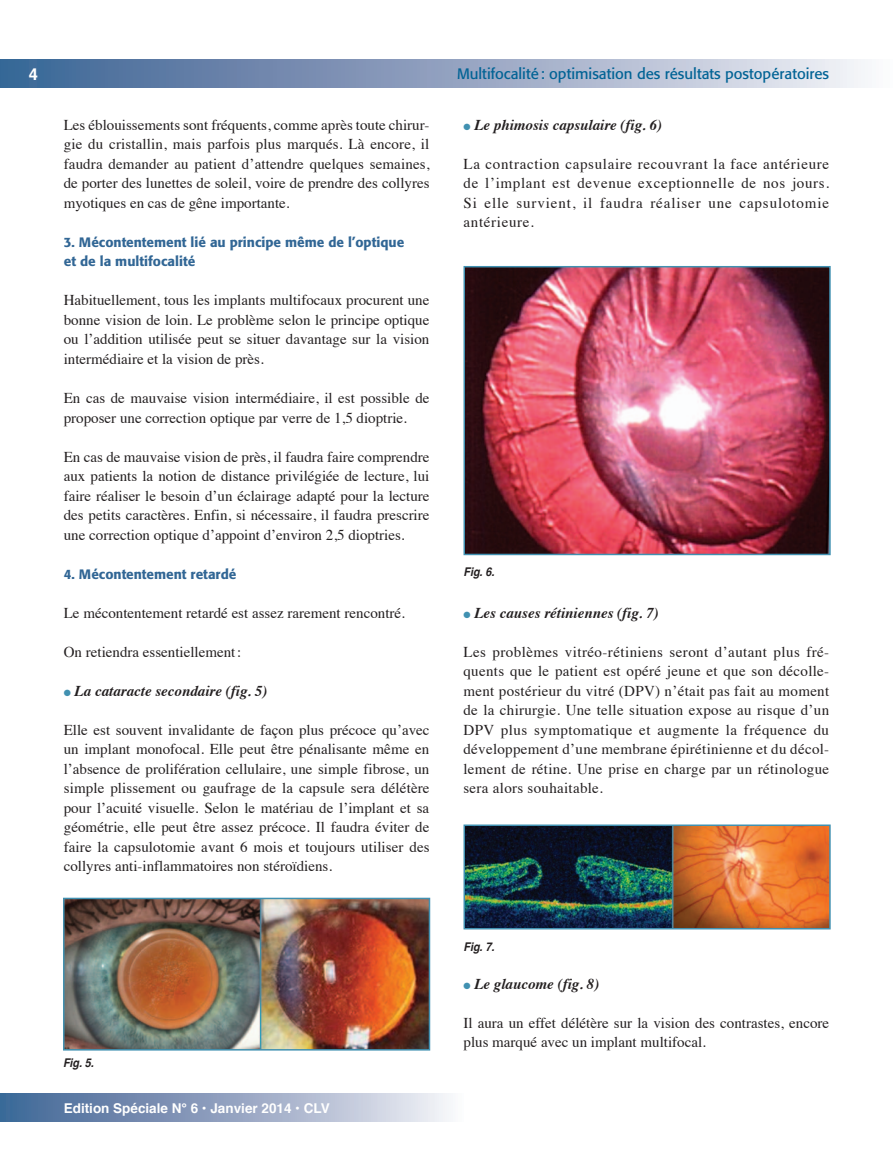
<style>
.page{position:relative;width:893px;height:1149px;background:#fff}
.page>*{position:absolute;margin:0;border:0;box-sizing:border-box;transform-origin:0 0}
.t1{font:700 16.5px "Helvetica";color:#fff}
.t2{font:15px/19.5px "Times";color:#231f20;text-align:justify}
.t3{font:italic 700 15px "Times";color:#231f20}
.t4{font:15px "Formata";color:#016395}
.t5{font:500 13.5px/19.5px "Formata";color:#316695}
.t6{font:700 13.5px "Helvetica";color:#fff}
.t7{font:italic 700 12px "Helvetica";letter-spacing:-.005em;color:#231f20;scale:.9 1}
.s1{color:#4191b1}
</style>
<div class="page">
<div style="left:0;top:60px;width:893px;height:27px;background:linear-gradient(to right,#375d90,#f5f0f6)"></div>
<div style="left:0;top:1093px;width:463px;height:27px;background:linear-gradient(to right,#3b6092,#f4f0f6)"></div>
<img style="left:66px;top:900px;width:361px;height:147px">
<div style="left:63px;top:897px;width:367px;height:153px;border:2px solid #4191b1"></div>
<img style="left:466px;top:269px;width:362px;height:283px">
<div style="left:463px;top:266px;width:368px;height:289px;border:2px solid #4191b1"></div>
<img style="left:466px;top:827px;width:362px;height:99px">
<div style="left:463px;top:824px;width:368px;height:105px;border:2px solid #4191b1"></div>
<p class="t1" style="left:29px;top:60px;width:11px">4</p>
<p class="t4" style="left:457px;top:65px;width:374px">Multifocalité: optimisation des résultats postopératoires</p>
<p class="t2" style="left:64px;top:114px;width:367px">Les éblouissements sont fréquents, comme après toute chirur&shy;gie du cristallin, mais parfois plus marqués. Là encore, il faudra demander au patient d’attendre quelques semaines, de porter des lunettes de soleil, voire de prendre des collyres myotiques en cas de gêne importante.</p>
<p class="t5" style="left:64px;top:232px;width:342px">3. Mécontentement lié au principe même de l’optique et de la multifocalité</p>
<p class="t2" style="left:64px;top:289px;width:367px">Habituellement, tous les implants multifocaux procurent une bonne vision de loin. Le problème selon le principe optique ou l’addition utilisée peut se situer davantage sur la vision intermédiaire et la vision de près.</p>
<p class="t2" style="left:64px;top:387px;width:367px">En cas de mauvaise vision intermédiaire, il est possible de proposer une correction optique par verre de 1,5 dioptrie.</p>
<p class="t2" style="left:64px;top:445px;width:367px">En cas de mauvaise vision de près, il faudra faire comprendre aux patients la notion de distance privilégiée de lecture, lui faire réaliser le besoin d’un éclairage adapté pour la lecture des petits caractères. Enfin, si nécessaire, il faudra prescrire une correction optique d’appoint d’environ 2,5 dioptries.</p>
<p class="t5" style="left:64px;top:564px;width:174px">4. Mécontentement retardé</p>
<p class="t2" style="left:64px;top:601px;width:343px">Le mécontentement retardé est assez rarement rencontré.</p>
<p class="t2" style="left:64px;top:640px;width:179px">On retiendra essentiellement:</p>
<p class="t3" style="left:64px;top:676px;width:205px"><span class="s1">●</span> La cataracte secondaire (fig. 5)</p>
<p class="t2" style="left:64px;top:718px;width:367px">Elle est souvent invalidante de façon plus précoce qu’avec un implant monofocal. Elle peut être pénalisante même en l’absence de prolifération cellulaire, une simple fibrose, un simple plissement ou gaufrage de la capsule sera délétère pour l’acuité visuelle. Selon le matériau de l’implant et sa géométrie, elle peut être assez précoce. Il faudra éviter de faire la capsulotomie avant 6 mois et toujours utiliser des collyres anti-inflammatoires non stéroïdiens.</p>
<p class="t7" style="left:63px;top:1052px;width:36px">Fig. 5.</p>
<p class="t6" style="left:64px;top:1096px;width:267px">Edition Spéciale N° 6 • Janvier 2014 • CLV</p>
<p class="t3" style="left:463px;top:111px;width:200px"><span class="s1">●</span> Le phimosis capsulaire (fig. 6)</p>
<p class="t2" style="left:463px;top:153px;width:367px">La contraction capsulaire recouvrant la face antérieure de l’implant est devenue exceptionnelle de nos jours.<br>Si elle survient, il faudra réaliser une capsulotomie antérieure.</p>
<p class="t7" style="left:463px;top:561px;width:36px">Fig. 6.</p>
<p class="t3" style="left:463px;top:598px;width:197px"><span class="s1">●</span> Les causes rétiniennes (fig. 7)</p>
<p class="t2" style="left:463px;top:640px;width:367px">Les problèmes vitréo-rétiniens seront d’autant plus fré&shy;quents que le patient est opéré jeune et que son décolle&shy;ment postérieur du vitré (DPV) n’était pas fait au moment de la chirurgie. Une telle situation expose au risque d’un DPV plus symptomatique et augmente la fréquence du développement d’une membrane épirétinienne et du décol&shy;lement de rétine. Une prise en charge par un rétinologue sera alors souhaitable.</p>
<p class="t7" style="left:463px;top:936px;width:36px">Fig. 7.</p>
<p class="t3" style="left:463px;top:969px;width:137px"><span class="s1">●</span> Le glaucome (fig. 8)</p>
<p class="t2" style="left:463px;top:1011px;width:367px">Il aura un effet délétère sur la vision des contrastes, encore plus marqué avec un implant multifocal.</p>
</div>
